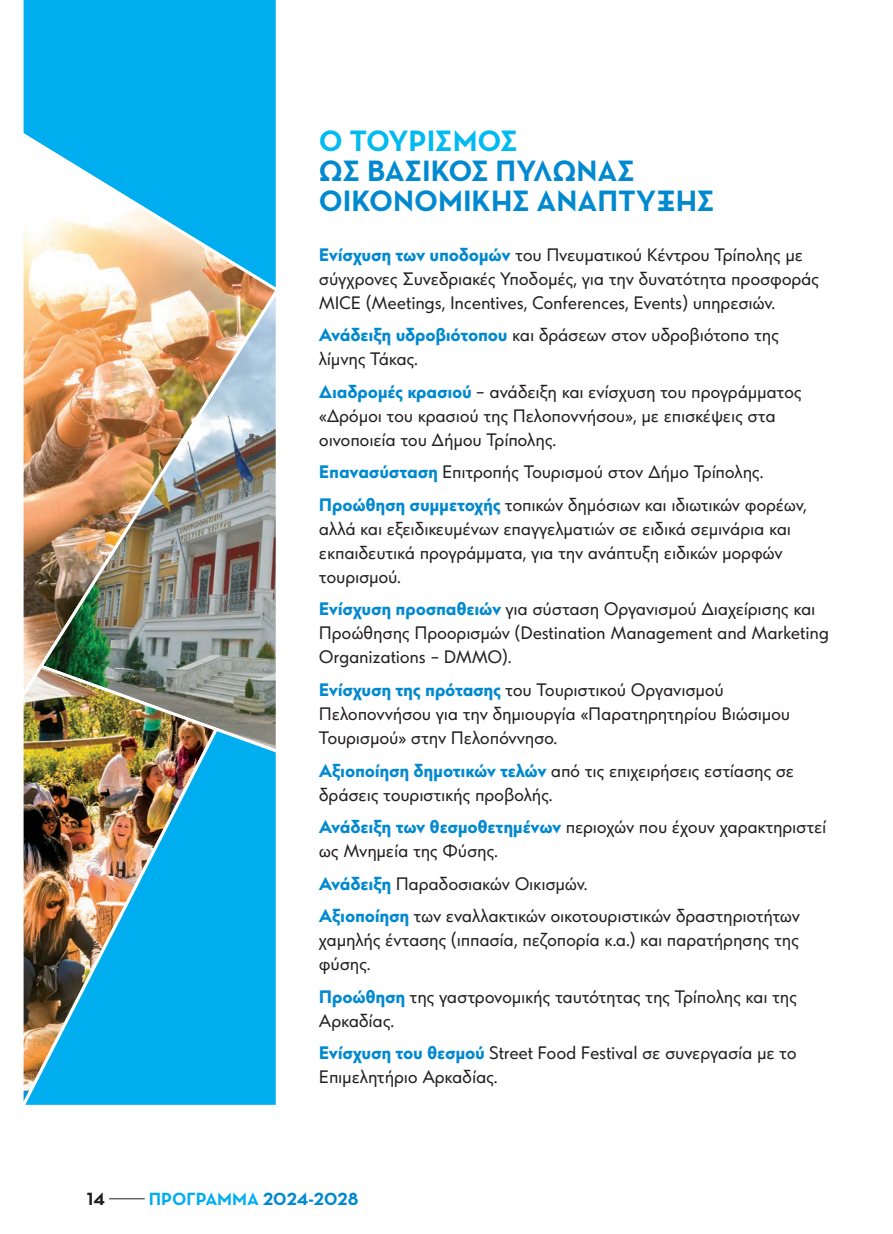
<style>
.page{position:relative;width:893px;height:1234px;background:#fff}
.page>*{position:absolute;margin:0;border:0;box-sizing:border-box;transform-origin:0 0}
.t1{font:700 30px/30px "Neutraface Text";color:#0089cf}
.t2{font:700 30px "Neutraface Text";color:#00baf1}
.t3{font:18px/24px "CF Panoptik";letter-spacing:-.015em;color:#231f20}
.t4{font:700 18px "Neutraface Text";color:#00aeef}
.t5{font:700 18px "Neutraface Text";color:#231f20}
.s1{font-weight:700;color:#0089cf}
.s2{color:#0089cf}
</style>
<div class="page">
<hr style="left:109px;top:1198px;width:36px;height:1px;background:#231f20">
<div style="left:23px;top:0;width:253px;height:129px;background:#00aeef"></div>
<svg style="left:23px;top:129px;width:253px;height:533px"></svg>
<img style="left:37px;top:280px;width:239px;height:445px">
<img style="left:23px;top:662px;width:197px;height:63px">
<img style="left:23px;top:725px;width:253px;height:380px">
<h1 class="t2" style="left:319px;top:116px;width:201px">Ο ΤΟΥΡΙΣΜΟΣ</h1>
<h1 class="t1" style="left:319px;top:153px;width:397px">ΩΣ ΒΑΣΙΚΟΣ ΠΥΛΩΝΑΣ<br>ΟΙΚΟΝΟΜΙΚΗΣ ΑΝΑΠΤΥΞΗΣ</h1>
<p class="t3" style="left:319px;top:243px;width:502px"><span class="s1">Ενίσχυση των υποδομών</span> του Πνευματικού Κέντρου Τρίπολης με σύγχρονες Συνεδριακές Υποδομές, για την δυνατότητα προσφοράς<br>MICE (Meetings, Incentives, Conferences, Events) υπηρεσιών.</p>
<p class="t3" style="left:319px;top:323px;width:462px"><span class="s1">Ανάδειξη υδροβιότοπου</span> και δράσεων στον υδροβιότοπο της λίμνης Τάκας.</p>
<p class="t3" style="left:319px;top:380px;width:484px"><span class="s1">Διαδρομές κρασιού</span> – ανάδειξη και ενίσχυση του προγράμματος «Δρόμοι του κρασιού της Πελοποννήσου», με επισκέψεις στα οινοποιεία του Δήμου Τρίπολης.</p>
<p class="t3" style="left:319px;top:456px;width:490px;line-height:32.5px"><span class="s1">Επανασύσταση</span> Επιτροπής Τουρισμού στον Δήμο Τρίπολης.<br><span class="s1">Προώθηση συμμετοχής</span> τοπικών δημόσιων και ιδιωτικών φορέων,</p>
<p class="t3" style="left:319px;top:517px;width:474px">αλλά και εξειδικευμένων επαγγελματιών σε ειδικά σεμινάρια και εκπαιδευτικά προγράμματα, για την ανάπτυξη ειδικών μορφών τουρισμού.</p>
<p class="t3" style="left:319px;top:597px;width:512px"><span class="s1">Ενίσχυση προσπαθειών</span> για σύσταση Οργανισμού Διαχείρισης και<br>Προώθησης Προορισμών (Destination Management and Marketing<br>Organizations – DMMO).</p>
<p class="t3" style="left:319px;top:678px;width:473px"><span class="s1">Ενίσχυση της πρότασης</span> του Τουριστικού Οργανισμού<br>Πελοποννήσου για την δημιουργία «Παρατηρητηρίου Βιώσιμου<br>Τουρισμού» στην Πελοπόννησο.</p>
<p class="t3" style="left:319px;top:758px;width:477px"><span class="s1">Αξιοποίηση δημοτικών τελών</span> από τις επιχειρήσεις εστίασης σε δράσεις τουριστικής προβολής.</p>
<p class="t3" style="left:319px;top:814px;width:509px"><span class="s1">Ανάδειξη των θεσμοθετημένων</span> περιοχών που έχουν χαρακτηριστεί ως Μνημεία της Φύσης.</p>
<p class="t3" style="left:319px;top:867px;width:483px;line-height:32.5px"><span class="s1">Ανάδειξη</span> Παραδοσιακών Οικισμών.<br><span class="s1">Αξιοποίηση</span> των εναλλακτικών οικοτουριστικών δραστηριοτήτων</p>
<p class="t3" style="left:319px;top:928px;width:482px">χαμηλής έντασης (ιππασία, πεζοπορία κ.α.) και παρατήρησης της φύσης.</p>
<p class="t3" style="left:319px;top:984px;width:480px"><span class="s1">Προώθηση</span> της γαστρονομικής ταυτότητας της Τρίπολης και της<br>Αρκαδίας.</p>
<p class="t3" style="left:319px;top:1041px;width:479px"><span class="s1">Ενίσχυση του θεσμού</span> Street Food Festival σε συνεργασία με το<br>Επιμελητήριο Αρκαδίας.</p>
<p class="t5" style="left:87px;top:1183px;width:20px">14</p>
<p class="t4" style="left:149px;top:1183px;width:211px">ΠΡΟΓΡΑΜΜΑ <span class="s2">2024-2028</span></p>
</div>
